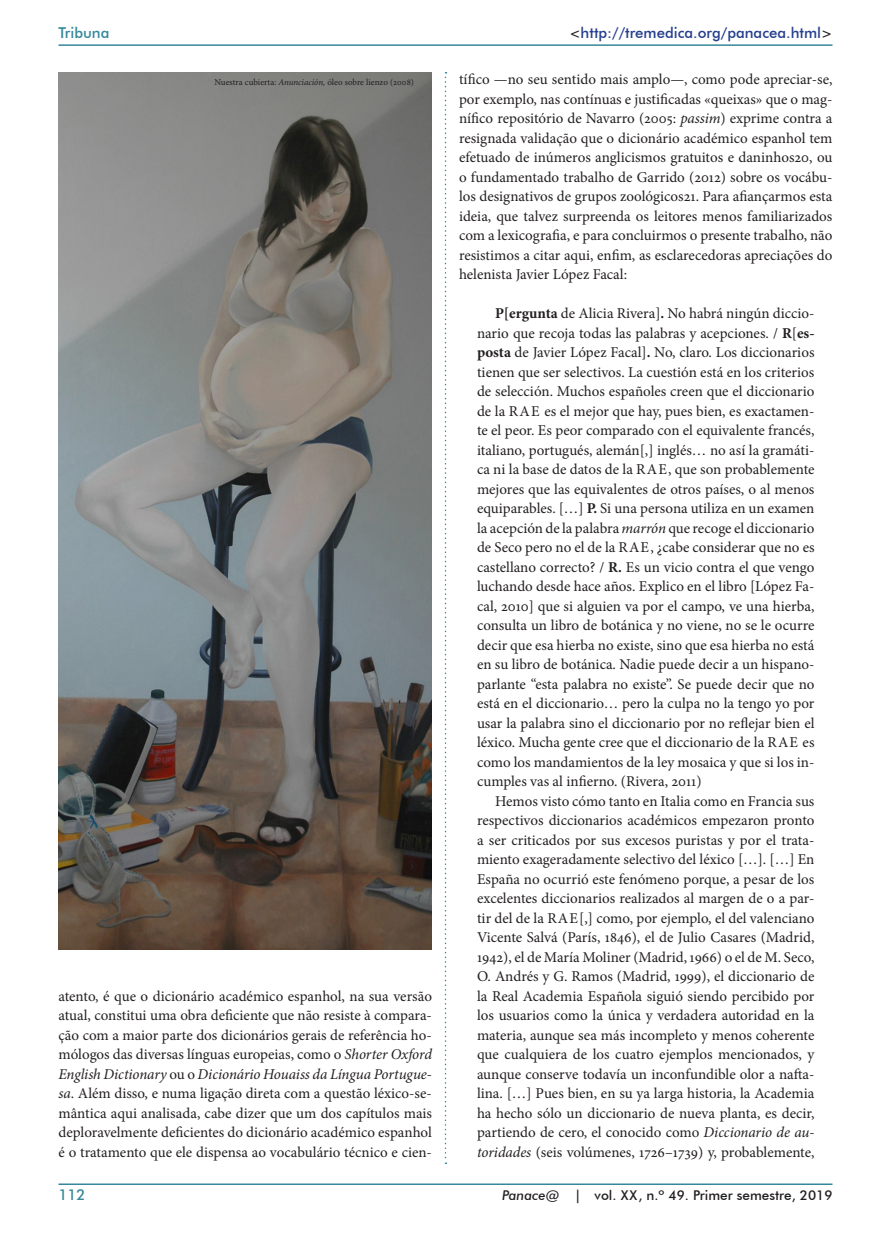
<style>
.page{position:relative;width:891px;height:1260px;background:#fff}
.page>*{position:absolute;margin:0;border:0;box-sizing:border-box;transform-origin:0 0}
.Adentrado{font:15px/19.5px "Minion Pro";color:#231f20;text-align:justify}
.Cuerpo_portugués{font:15px/19.5px "Minion Pro";color:#231f20;text-align:justify}
.t1{font:500 15px "Futura BT";color:#253f8e}
.t2{font:500 15px "Futura BT";color:#348899}
.t3{font:500 13.5px "Futura BT";color:#231f20}
.Nombre_del_grabado{font:9px "Minion Pro";color:#231f20}
.s1{font-size:13.5px;color:#231f20}
.s2{font-style:italic}
.s3{font-weight:700}
</style>
<div class="page">
<hr style="left:58px;top:1184px;width:774px;height:1px;background:#348899">
<hr style="left:58px;top:44px;width:774px;height:2px;background:#348899">
<svg style="left:445px;top:72px;width:2px;height:1092px"></svg>
<img style="left:58px;top:72px;width:374px;height:878px">
<p class="t2" style="left:58px;top:24px;width:52px">Tribuna</p>
<p class="t1" style="left:569px;top:24px;width:265px"><span class="s1">&lt;</span>http://tremedica.org/panacea.html<span class="s1">&gt;</span></p>
<p class="Nombre_del_grabado" style="left:215px;top:76px;width:201px">Nuestra cubierta: <span class="s2">Anunciación,</span> óleo sobre lienzo (2008)</p>
<p class="Cuerpo_portugués" style="left:58px;top:986px;width:375px">atento, é que o dicionário académico espanhol, na sua versão atual, constitui uma obra deficiente que não resiste à compara&shy;ção com a maior parte dos dicionários gerais de referência ho&shy;mólogos das diversas línguas europeias, como o <span class="s2">Shorter Oxford English Dictionary</span> ou o <span class="s2">Dicionário Houaiss da Língua Portugue&shy;sa</span>. Além disso, e numa ligação direta com a questão léxico-se&shy;mântica aqui analisada, cabe dizer que um dos capítulos mais deploravelmente deficientes do dicionário académico espanhol é o tratamento que ele dispensa ao vocabulário técnico e cien-</p>
<p class="Cuerpo_portugués" style="left:459px;top:70px;width:375px">tífico —no seu sentido mais amplo—, como pode apreciar-se, por exemplo, nas contínuas e justificadas «queixas» que o mag&shy;nífico repositório de Navarro (2005: <span class="s2">passim</span>) exprime contra a resignada validação que o dicionário académico espanhol tem efetuado de inúmeros anglicismos gratuitos e daninhos20, ou o fundamentado trabalho de Garrido (2012) sobre os vocábu&shy;los designativos de grupos zoológicos21. Para afiançarmos esta ideia, que talvez surpreenda os leitores menos familiarizados com a lexicografia, e para concluirmos o presente trabalho, não resistimos a citar aqui, enfim, as esclarecedoras apreciações do helenista Javier López Facal:</p>
<p class="Adentrado" style="left:477px;top:304px;width:339px;text-indent:18px"><span class="s3">P[ergunta</span> de Alicia Rivera]<span class="s3">.</span> No habrá ningún diccio&shy;nario que recoja todas las palabras y acepciones. / <span class="s3">R</span>[<span class="s3">es&shy;posta</span> de Javier López Facal]<span class="s3">.</span> No, claro. Los diccionarios tienen que ser selectivos. La cuestión está en los criterios de selección. Muchos españoles creen que el diccionario de la RAE es el mejor que hay, pues bien, es exactamen&shy;te el peor. Es peor comparado con el equivalente francés, italiano, portugués, alemán[,] inglés… no así la gramáti&shy;ca ni la base de datos de la RAE, que son probablemente mejores que las equivalentes de otros países, o al menos equiparables. […] <span class="s3">P.</span> Si una persona utiliza en un examen la acepción de la palabra <span class="s2">marrón</span> que recoge el diccionario de Seco pero no el de la RAE, ¿cabe considerar que no es castellano correcto? / <span class="s3">R.</span> Es un vicio contra el que vengo luchando desde hace años. Explico en el libro [López Fa&shy;cal, 2010] que si alguien va por el campo, ve una hierba, consulta un libro de botánica y no viene, no se le ocurre decir que esa hierba no existe, sino que esa hierba no está en su libro de botánica. Nadie puede decir a un hispano&shy;parlante “esta palabra no existe”. Se puede decir que no está en el diccionario… pero la culpa no la tengo yo por usar la palabra sino el diccionario por no reflejar bien el léxico. Mucha gente cree que el diccionario de la RAE es como los mandamientos de la ley mosaica y que si los in&shy;cumples vas al infierno. (Rivera, 2011)</p>
<p class="Adentrado" style="left:477px;top:791px;width:339px;text-indent:18px">Hemos visto cómo tanto en Italia como en Francia sus respectivos diccionarios académicos empezaron pronto a ser criticados por sus excesos puristas y por el trata&shy;miento exageradamente selectivo del léxico […]. […] En España no ocurrió este fenómeno porque, a pesar de los excelentes diccionarios realizados al margen de o a par&shy;tir del de la RAE[,] como, por ejemplo, el del valenciano Vicente Salvá (París, 1846), el de Julio Casares (Madrid, 1942), el de María Moliner (Madrid, 1966) o el de M. Seco, O. Andrés y G. Ramos (Madrid, 1999), el diccionario de la Real Academia Española siguió siendo percibido por los usuarios como la única y verdadera autoridad en la materia, aunque sea más incompleto y menos coherente que cualquiera de los cuatro ejemplos mencionados, y aunque conserve todavía un inconfundible olor a nafta&shy;lina. […] Pues bien, en su ya larga historia, la Academia ha hecho sólo un diccionario de nueva planta, es decir, partiendo de cero, el conocido como <span class="s2">Diccionario de au&shy;toridades</span> (seis volúmenes, 1726–1739) y, probablemente,</p>
<p class="t2" style="left:58px;top:1186px;width:29px">112</p>
<p class="t3" style="left:502px;top:1187px;width:332px"><span class="s2">Panace@</span> | vol. XX, n.º 49. Primer semestre, 2019</p>
</div>
